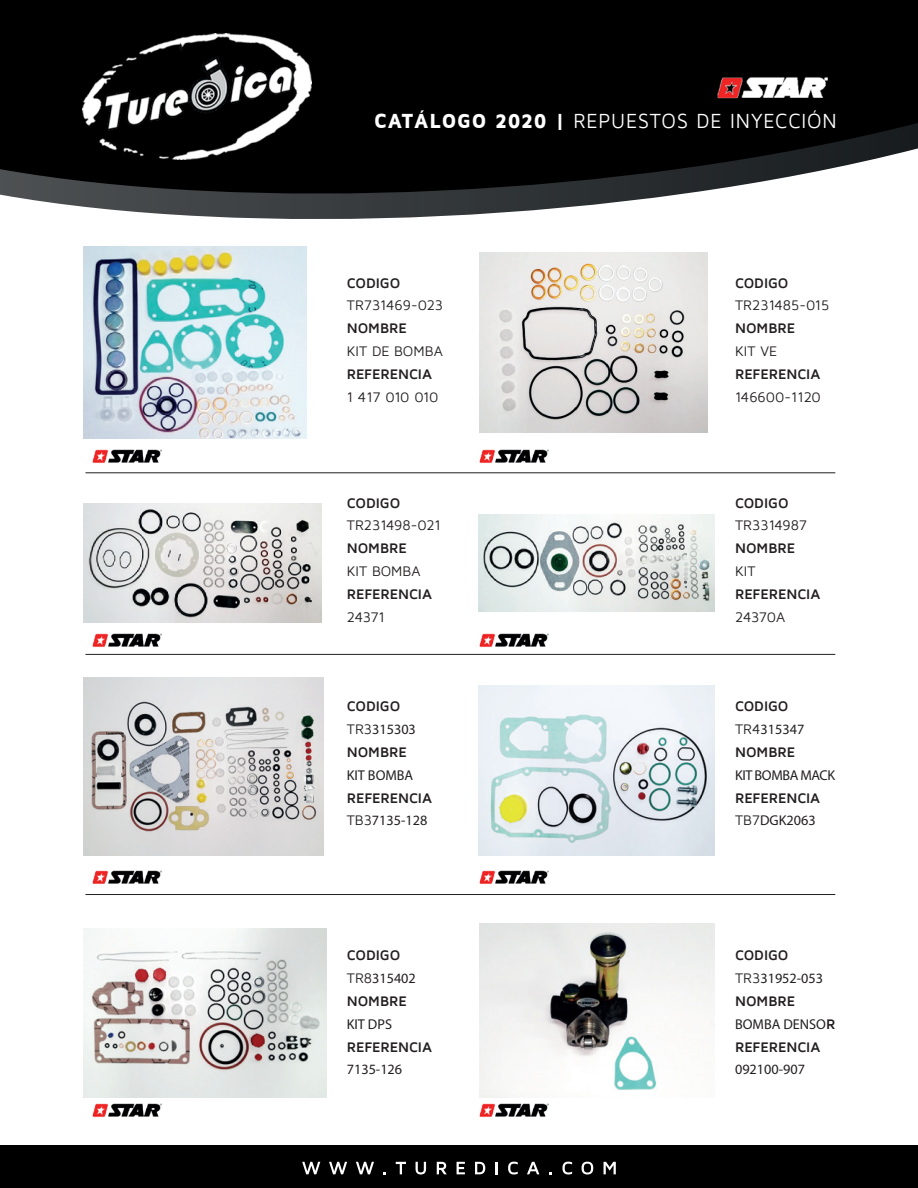
<style>
.page{position:relative;width:918px;height:1188px;background:#fff}
.page>*{position:absolute;margin:0;border:0;box-sizing:border-box;transform-origin:0 0}
.t1{font:21px "Maven Pro";letter-spacing:.045em;color:#fff;scale:.93 1}
.t2{font:700 14.25px "Maven Pro";letter-spacing:-.005em;color:#231f20}
.t3{font:14.25px "Myriad Pro";color:#231f20}
.t4{font:14.25px "Maven Pro";letter-spacing:-.01em;color:#231f20}
.t5{font:14.25px "Myriad Pro";letter-spacing:-.03em;color:#231f20}
.t6{font:14.25px "Maven Pro";letter-spacing:-.035em;color:#231f20}
.s1{font-weight:900}
.s2{font-family:"Maven Pro"}
.s3{font-family:"Maven Pro";font-weight:700}
</style>
<div class="page">
<svg style="left:0;top:194px;width:681px;height:25px"></svg>
<svg style="left:0;top:0;width:918px;height:194px;background:#0c0c0d"></svg>
<img style="left:83px;top:34px;width:228px;height:126px">
<div style="left:0;top:1145px;width:918px;height:43px;background:#000001"></div>
<svg style="left:302px;top:1162px;width:18px;height:12px"></svg>
<svg style="left:329px;top:1162px;width:18px;height:12px"></svg>
<svg style="left:356px;top:1162px;width:18px;height:12px"></svg>
<svg style="left:396px;top:1162px;width:10px;height:12px"></svg>
<svg style="left:416px;top:1162px;width:10px;height:13px"></svg>
<svg style="left:437px;top:1162px;width:10px;height:12px"></svg>
<svg style="left:457px;top:1162px;width:8px;height:12px"></svg>
<svg style="left:475px;top:1162px;width:10px;height:12px"></svg>
<svg style="left:496px;top:1162px;width:2px;height:12px"></svg>
<svg style="left:508px;top:1162px;width:10px;height:12px"></svg>
<svg style="left:527px;top:1162px;width:12px;height:12px"></svg>
<svg style="left:562px;top:1162px;width:10px;height:12px"></svg>
<svg style="left:582px;top:1162px;width:11px;height:12px"></svg>
<svg style="left:604px;top:1162px;width:12px;height:12px"></svg>
<img style="left:83px;top:503px;width:239px;height:120px">
<img style="left:480px;top:253px;width:227px;height:180px">
<img style="left:478px;top:514px;width:237px;height:98px">
<hr style="left:86px;top:472px;width:749px;height:1px;background:#231f20">
<hr style="left:86px;top:654px;width:749px;height:1px;background:#231f20">
<img style="left:92px;top:449px;width:70px;height:14px">
<img style="left:479px;top:449px;width:70px;height:14px">
<img style="left:86px;top:622px;width:80px;height:32px">
<img style="left:473px;top:633px;width:81px;height:21px">
<img style="left:92px;top:870px;width:70px;height:14px">
<img style="left:479px;top:870px;width:70px;height:14px">
<img style="left:83px;top:247px;width:224px;height:192px">
<img style="left:83px;top:678px;width:241px;height:177px">
<img style="left:478px;top:685px;width:236px;height:170px">
<hr style="left:86px;top:894px;width:749px;height:1px;background:#231f20">
<img style="left:92px;top:1103px;width:70px;height:14px">
<img style="left:479px;top:1103px;width:70px;height:14px">
<img style="left:83px;top:928px;width:243px;height:170px">
<img style="left:479px;top:924px;width:235px;height:174px">
<img style="left:707px;top:58px;width:128px;height:52px">
<h1 class="t1" style="left:374px;top:110px;width:499px"><span class="s1">CATÁLOGO 2020 |</span> REPUESTOS DE INYECCIÓN</h1>
<p class="t2" style="left:347px;top:275px;width:55px">CODIGO</p>
<p class="t4" style="left:347px;top:298px;width:98px">TR731469-023</p>
<p class="t2" style="left:347px;top:321px;width:62px">NOMBRE</p>
<p class="t4" style="left:347px;top:344px;width:98px">KIT DE BOMBA</p>
<p class="t2" style="left:347px;top:366px;width:87px">REFERENCIA</p>
<p class="t6" style="left:347px;top:389px;width:93px">1 417 010 010</p>
<p class="t2" style="left:347px;top:495px;width:55px">CODIGO</p>
<p class="t4" style="left:347px;top:518px;width:96px">TR231498-021</p>
<p class="t2" style="left:347px;top:541px;width:62px">NOMBRE</p>
<p class="t4" style="left:347px;top:564px;width:75px">KIT BOMBA</p>
<p class="t2" style="left:347px;top:587px;width:87px">REFERENCIA</p>
<p class="t4" style="left:347px;top:609px;width:40px">24371</p>
<p class="t2" style="left:347px;top:699px;width:55px">CODIGO</p>
<p class="t3" style="left:347px;top:721px;width:71px"><span class="s2">TR3</span>315303</p>
<p class="t2" style="left:347px;top:745px;width:62px">NOMBRE</p>
<p class="t3" style="left:347px;top:766px;width:68px">KIT BOMBA</p>
<p class="t2" style="left:347px;top:790px;width:87px">REFERENCIA</p>
<p class="t3" style="left:347px;top:812px;width:82px"><span class="s2">TB3</span>7135-128</p>
<p class="t2" style="left:347px;top:948px;width:55px">CODIGO</p>
<p class="t3" style="left:347px;top:970px;width:71px"><span class="s2">TR8</span>315402</p>
<p class="t2" style="left:347px;top:994px;width:62px">NOMBRE</p>
<p class="t3" style="left:347px;top:1015px;width:47px">KIT DPS</p>
<p class="t2" style="left:347px;top:1039px;width:87px">REFERENCIA</p>
<p class="t3" style="left:347px;top:1061px;width:57px">7135-126</p>
<p class="t2" style="left:735px;top:275px;width:55px">CODIGO</p>
<p class="t4" style="left:735px;top:298px;width:96px">TR231485-015</p>
<p class="t2" style="left:735px;top:321px;width:62px">NOMBRE</p>
<p class="t4" style="left:735px;top:344px;width:44px">KIT VE</p>
<p class="t2" style="left:735px;top:366px;width:87px">REFERENCIA</p>
<p class="t4" style="left:735px;top:389px;width:87px">146600-1120</p>
<p class="t2" style="left:735px;top:495px;width:55px">CODIGO</p>
<p class="t4" style="left:735px;top:518px;width:73px">TR3314987</p>
<p class="t2" style="left:735px;top:541px;width:62px">NOMBRE</p>
<p class="t4" style="left:735px;top:564px;width:22px">KIT</p>
<p class="t2" style="left:735px;top:587px;width:87px">REFERENCIA</p>
<p class="t4" style="left:735px;top:609px;width:52px">24370A</p>
<p class="t2" style="left:735px;top:699px;width:55px">CODIGO</p>
<p class="t3" style="left:735px;top:721px;width:71px"><span class="s2">TR4</span>315347</p>
<p class="t2" style="left:735px;top:745px;width:62px">NOMBRE</p>
<p class="t5" style="left:735px;top:766px;width:102px">KIT BOMBA MACK</p>
<p class="t2" style="left:735px;top:790px;width:87px">REFERENCIA</p>
<p class="t3" style="left:735px;top:812px;width:82px"><span class="s2">TB7</span>DGK2063</p>
<p class="t2" style="left:735px;top:948px;width:55px">CODIGO</p>
<p class="t3" style="left:735px;top:970px;width:90px"><span class="s2">TR3</span>31952-053</p>
<p class="t2" style="left:735px;top:994px;width:62px">NOMBRE</p>
<p class="t3" style="left:735px;top:1015px;width:102px">BOMBA DENSO<span class="s3">R</span></p>
<p class="t2" style="left:735px;top:1039px;width:87px">REFERENCIA</p>
<p class="t3" style="left:735px;top:1061px;width:72px">092100-907</p>
</div>
